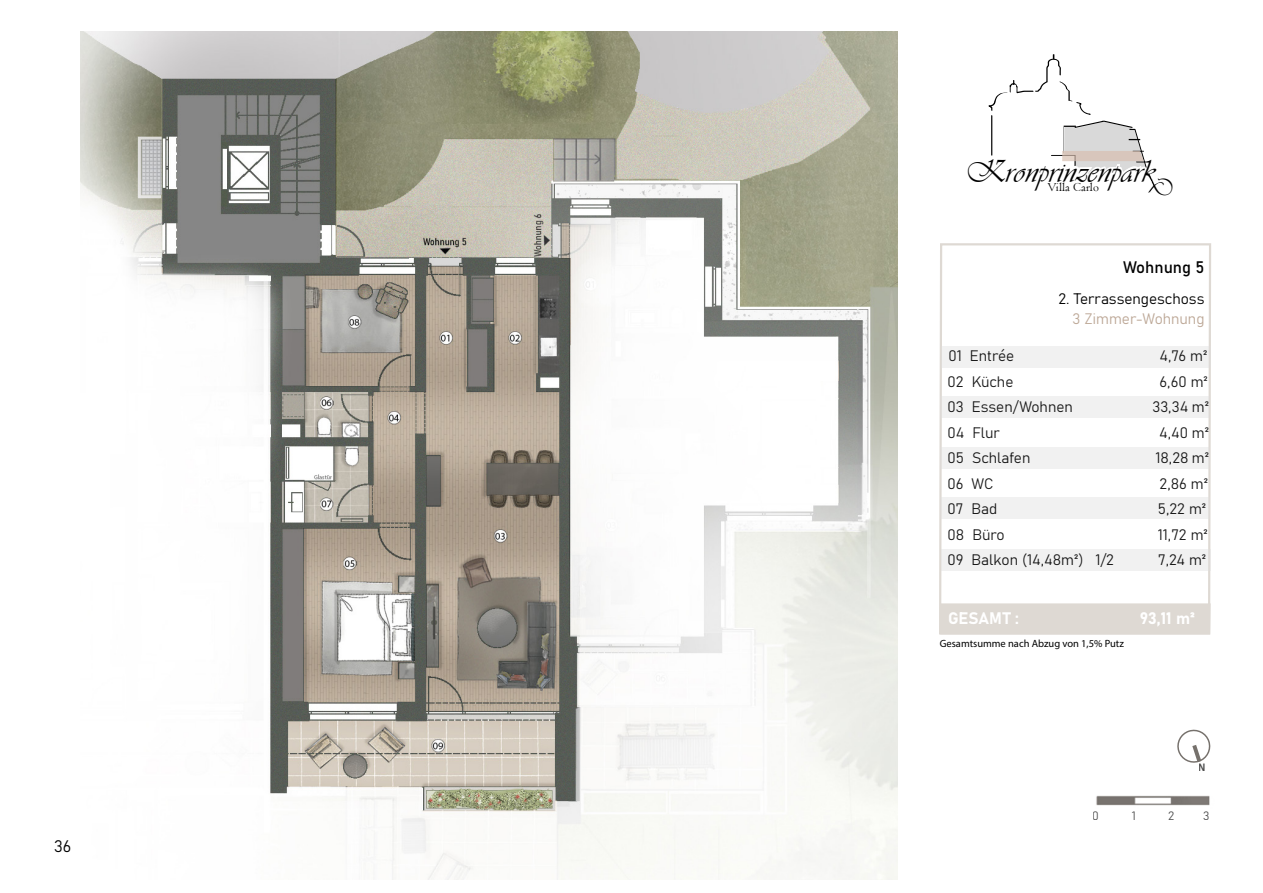
<style>
.page{position:relative;width:1263px;height:893px;background:#fff}
.page>*{position:absolute;margin:0;border:0;box-sizing:border-box;transform-origin:0 0}
.t1{font:32.85px "Vivaldii";letter-spacing:.005em;color:#000}
.t2{font:16.5px "Bahnschrift";color:#fff}
.t3{font:16.5px "Bahnschrift";color:#000}
.t4{font:15px "Bahnschrift";color:#000}
.t5{font:15px "Bahnschrift";color:#bda897}
.t6{font:12.6px "Centaur";letter-spacing:.005em;color:#000}
.t7{font:12px "Bahnschrift";color:#000}
.t8{font:10.5px "Myriad Pro";color:#000}
.t9{font:10.5px "Bahnschrift";color:#000}
</style>
<div class="page">
<svg style="left:939px;top:243px;width:272px;height:392px"></svg>
<div style="left:940px;top:498px;width:270px;height:21px;background:#f1f1f1"></div>
<div style="left:942px;top:549px;width:269px;height:22px;background:#f1f1f1"></div>
<div style="left:940px;top:447px;width:270px;height:22px;background:#f1f1f1"></div>
<div style="left:940px;top:396px;width:270px;height:21px;background:#f1f1f1"></div>
<div style="left:942px;top:346px;width:269px;height:21px;background:#f1f1f1"></div>
<div style="left:940px;top:603px;width:270px;height:31px;background:#ded9d3"></div>
<svg style="left:1177px;top:729px;width:34px;height:34px"></svg>
<img style="left:1096px;top:795px;width:114px;height:11px">
<img style="left:81px;top:32px;width:816px;height:847px">
<svg style="left:988px;top:54px;width:172px;height:127px"></svg>
<p class="t3" style="left:54px;top:834px;width:19px">36</p>
<h1 class="t1" style="left:964px;top:152px;width:192px">Kronprinzenpark</h1>
<p class="t6" style="left:1047px;top:179px;width:53px">Villa Carlo</p>
<p class="t3" style="left:1123px;top:254px;width:83px">Wohnung 5</p>
<p class="t4" style="left:1058px;top:288px;width:147px">2. Terrassengeschoss</p>
<p class="t5" style="left:1072px;top:307px;width:134px">3 Zimmer-Wohnung</p>
<p class="t4" style="left:948px;top:344px;width:67px">01 Entrée</p>
<p class="t4" style="left:1159px;top:344px;width:49px">4,76 m²</p>
<p class="t4" style="left:947px;top:370px;width:67px">02 Küche</p>
<p class="t4" style="left:1159px;top:370px;width:50px">6,60 m²</p>
<p class="t4" style="left:947px;top:395px;width:127px">03 Essen/Wohnen</p>
<p class="t4" style="left:1152px;top:395px;width:58px">33,34 m²</p>
<p class="t4" style="left:947px;top:421px;width:54px">04 Flur</p>
<p class="t4" style="left:1159px;top:421px;width:51px">4,40 m²</p>
<p class="t4" style="left:947px;top:446px;width:84px">05 Schlafen</p>
<p class="t4" style="left:1155px;top:446px;width:55px">18,28 m²</p>
<p class="t4" style="left:947px;top:472px;width:47px">06 WC</p>
<p class="t4" style="left:1159px;top:472px;width:50px">2,86 m²</p>
<p class="t4" style="left:947px;top:497px;width:51px">07 Bad</p>
<p class="t4" style="left:1158px;top:497px;width:50px">5,22 m²</p>
<p class="t4" style="left:947px;top:523px;width:59px">08 Büro</p>
<p class="t4" style="left:1158px;top:523px;width:51px">11,72 m²</p>
<p class="t4" style="left:947px;top:548px;width:168px">09 Balkon (14,48m²) 1/2</p>
<p class="t4" style="left:1158px;top:548px;width:50px">7,24 m²</p>
<p class="t2" style="left:948px;top:605px;width:72px">GESAMT :</p>
<p class="t2" style="left:1140px;top:605px;width:57px">93,11 m²</p>
<p class="t8" style="left:940px;top:637px;width:186px">Gesamtsumme nach Abzug von 1,5% Putz</p>
<p class="t9" style="left:1199px;top:759px;width:9px">N</p>
<p class="t7" style="left:1093px;top:806px;width:8px">0</p>
<p class="t7" style="left:1132px;top:806px;width:5px">1</p>
<p class="t7" style="left:1168px;top:806px;width:8px">2</p>
<p class="t7" style="left:1203px;top:806px;width:8px">3</p>
</div>
